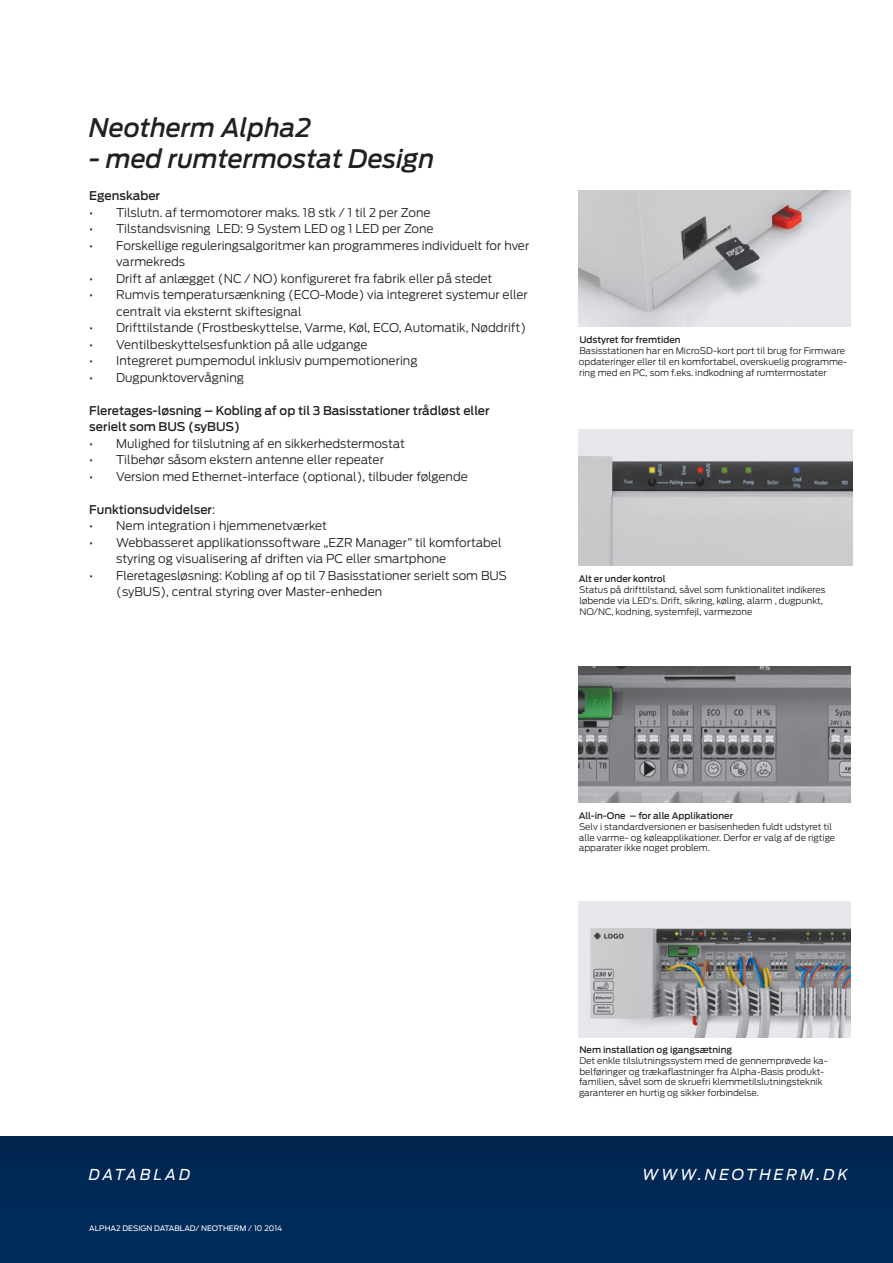
<style>
.page{position:relative;width:893px;height:1263px;background:#fff}
.page>*{position:absolute;margin:0;border:0;box-sizing:border-box;transform-origin:0 0}
.Kapitelbezeichnung{font:italic 500 25.5px "Antenna";color:#231f20}
.t1{font:italic 15px "Antenna";letter-spacing:.2em;color:#fff}
.t2{font:300 12px/16.5px "Antenna";color:#231f20}
.LAUF_NEU_1{font:500 12px/16.5px "Antenna";color:#231f20}
.t3{font:300 9px/10.8px "Antenna";color:#231f20}
.t4{font:500 9px "Antenna";color:#231f20}
.Fuss_links{font:7.5px "Antenna";color:#fff}
.s1{font-weight:300}
</style>
<div class="page">
<div style="left:0;top:1137px;width:893px;height:126px;background:#002957"></div>
<img style="left:578px;top:429px;width:274px;height:136px">
<img style="left:578px;top:190px;width:272px;height:136px">
<img style="left:578px;top:666px;width:272px;height:136px">
<img style="left:578px;top:901px;width:272px;height:136px">
<p class="Kapitelbezeichnung" style="left:89px;top:113px;width:223px">Neotherm Alpha2</p>
<p class="Kapitelbezeichnung" style="left:89px;top:143px;width:347px">- med rumtermostat Design</p>
<p class="LAUF_NEU_1" style="left:89px;top:188px;width:72px">Egenskaber</p>
<p class="t2" style="left:89px;top:204px;width:343px">• Tilslutn. af termomotorer maks. 18 stk / 1 til 2 per Zone</p>
<p class="t2" style="left:89px;top:221px;width:346px">• Tilstandsvisning LED: 9 System LED og 1 LED per Zone</p>
<p class="t2" style="left:116px;top:237px;width:415px;text-indent:-27px">• Forskellige reguleringsalgoritmer kan programmeres individuelt for hver varmekreds</p>
<p class="t2" style="left:89px;top:270px;width:405px">• Drift af anlægget (NC / NO) konfigureret fra fabrik eller på stedet</p>
<p class="t2" style="left:116px;top:287px;width:413px;text-indent:-27px">• Rumvis temperatursænkning (ECO-Mode) via integreret systemur eller centralt via eksternt skiftesignal</p>
<p class="t2" style="left:89px;top:320px;width:438px">• Drifttilstande (Frostbeskyttelse, Varme, Køl, ECO, Automatik, Nøddrift)</p>
<p class="t2" style="left:89px;top:336px;width:280px">• Ventilbeskyttelsesfunktion på alle udgange</p>
<p class="t2" style="left:89px;top:353px;width:330px">• Integreret pumpemodul inklusiv pumpemotionering</p>
<p class="t2" style="left:89px;top:369px;width:156px">• Dugpunktovervågning</p>
<p class="LAUF_NEU_1" style="left:89px;top:402px;width:402px">Fleretages-løsning – Kobling af op til 3 Basisstationer trådløst eller serielt som BUS (syBUS)</p>
<p class="t2" style="left:89px;top:435px;width:317px">• Mulighed for tilslutning af en sikkerhedstermostat</p>
<p class="t2" style="left:89px;top:452px;width:296px">• Tilbehør såsom ekstern antenne eller repeater</p>
<p class="t2" style="left:89px;top:468px;width:380px">• Version med Ethernet-interface (optional), tilbuder følgende</p>
<p class="LAUF_NEU_1" style="left:89px;top:501px;width:128px">Funktionsudvidelser<span class="s1">:</span></p>
<p class="t2" style="left:89px;top:518px;width:239px">• Nem integration i hjemmenetværket</p>
<p class="t2" style="left:116px;top:534px;width:387px;text-indent:-27px">• Webbasseret applikationssoftware „EZR Manager” til komfortabel styring og visualisering af driften via PC eller smartphone</p>
<p class="t2" style="left:116px;top:567px;width:392px;text-indent:-27px">• Fleretagesløsning: Kobling af op til 7 Basisstationer serielt som BUS (syBUS), central styring over Master-enheden</p>
<p class="t4" style="left:579px;top:335px;width:103px">Udstyret for fremtiden</p>
<p class="t3" style="left:579px;top:345px;width:270px">Basisstationen har en MicroSD-kort port til brug for Firmware opdateringer eller til en komfortabel, overskuelig programme&shy;ring med en PC, som f.eks. indkodning af rumtermostater</p>
<p class="t4" style="left:579px;top:574px;width:88px">Alt er under kontrol</p>
<p class="t3" style="left:579px;top:584px;width:248px">Status på drifttilstand, såvel som funktionalitet indikeres løbende via LED‘s. Drift, sikring, køling, alarm , dugpunkt,</p>
<p class="t3" style="left:579px;top:606px;width:175px">NO/NC, kodning, systemfejl, varmezone</p>
<p class="t4" style="left:579px;top:810px;width:156px">All-in-One – for alle Applikationer</p>
<p class="t3" style="left:579px;top:821px;width:258px">Selv i standardversionen er basisenheden fuldt udstyret til alle varme- og køleapplikationer. Derfor er valg af de rigtige apparater ikke noget problem.</p>
<p class="t4" style="left:579px;top:1044px;width:154px">Nem installation og igangsætning</p>
<p class="t3" style="left:579px;top:1055px;width:250px">Det enkle tilslutningssystem med de gennemprøvede ka&shy;belføringer og trækaflastninger fra Alpha-Basis produkt&shy;familien, såvel som de skruefri klemmetilslutningsteknik garanterer en hurtig og sikker forbindelse.</p>
<p class="t1" style="left:89px;top:1166px;width:103px">DATABLAD</p>
<p class="t1" style="left:642px;top:1166px;width:207px">WWW.NEOTHERM.DK</p>
<p class="Fuss_links" style="left:89px;top:1224px;width:194px">ALPHA2 DESIGN DATABLAD/ NEOTHERM / 10 2014</p>
</div>
